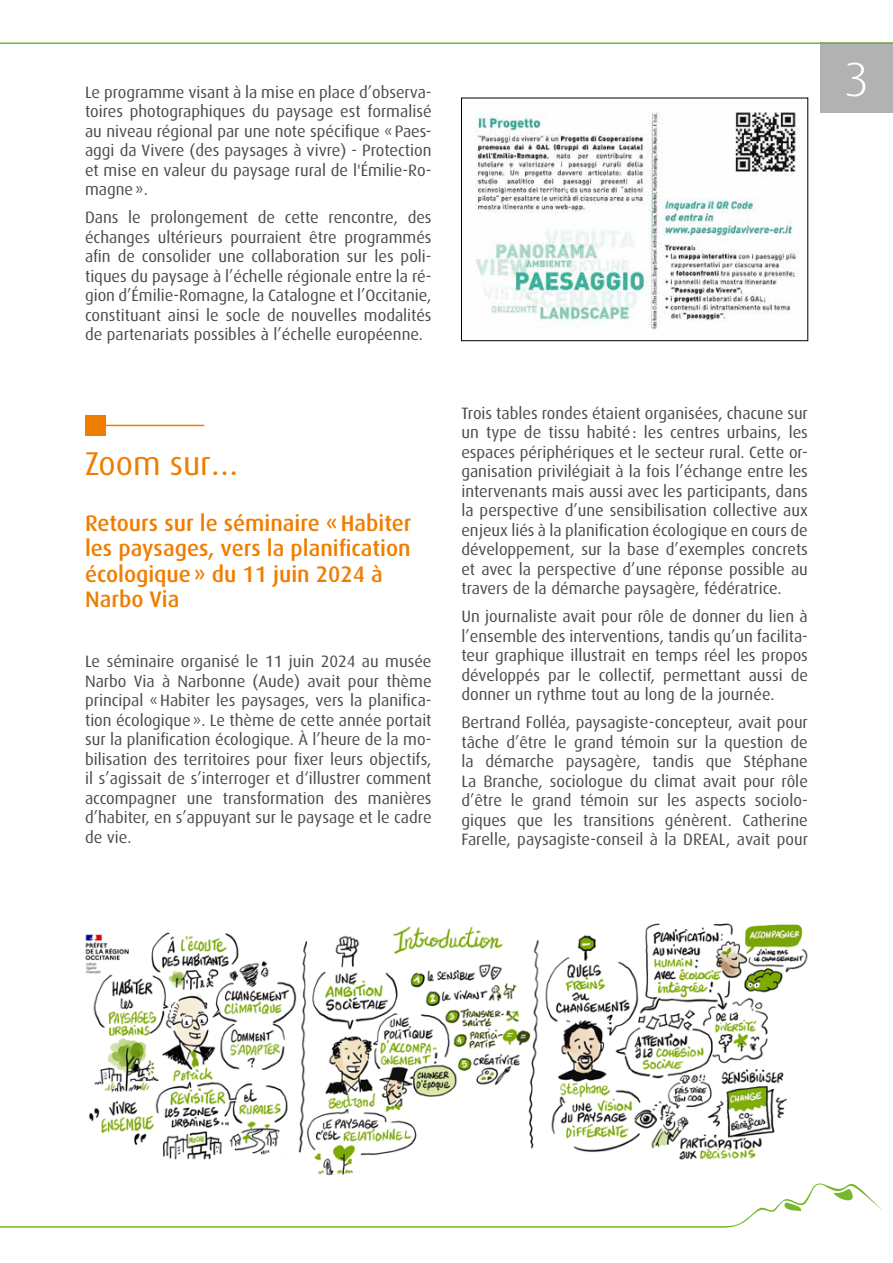
<style>
.page{position:relative;width:893px;height:1263px;background:#fff}
.page>*{position:absolute;margin:0;border:0;box-sizing:border-box;transform-origin:0 0}
.t1{font:300 48px "Dax OT";color:#fff;scale:1.05 1}
.t2{font:33px "Dax OT";color:#ef7d00}
.t3{font:500 22.5px/25.5px "Dax OT";color:#ef7d00}
.t4{font:16.5px/19.5px "Dax OT";color:#4a4a49;text-align:justify}
</style>
<div class="page">
<div style="left:821px;top:42px;width:72px;height:71px;background:#b3b2b2"></div>
<hr style="left:0;top:42px;width:893px;height:2px;background:#76b82a">
<svg style="left:0;top:1183px;width:882px;height:45px"></svg>
<img style="left:475px;top:112px;width:325px;height:218px">
<div style="left:461px;top:98px;width:347px;height:243px;border:1px solid #000"></div>
<div style="left:85px;top:415px;width:21px;height:21px;background:#ef7d00"></div>
<hr style="left:95px;top:425px;width:109px;height:1px;background:#ef7d00">
<img style="left:85px;top:923px;width:723px;height:253px">
<p class="t4" style="left:85px;top:82px;width:348px">Le programme visant à la mise en place d’observa-</p>
<p class="t4" style="left:85px;top:102px;width:348px">toires photographiques du paysage est formalisé au niveau régional par une note spécifique «Paes&shy;aggi da Vivere (des paysages à vivre) - Protection et mise en valeur du paysage rural de l'Émilie-Ro&shy;magne».</p>
<p class="t4" style="left:85px;top:208px;width:348px">Dans le prolongement de cette rencontre, des échanges ultérieurs pourraient être programmés afin de consolider une collaboration sur les poli&shy;tiques du paysage à l’échelle régionale entre la ré&shy;gion d’Émilie-Romagne, la Catalogne et l’Occitanie, constituant ainsi le socle de nouvelles modalités de partenariats possibles à l’échelle européenne.</p>
<h2 class="t2" style="left:85px;top:446px;width:155px">Zoom sur…</h2>
<h3 class="t3" style="left:85px;top:510px;width:328px">Retours sur le séminaire «Habiter les paysages, vers la planification écologique» du 11 juin 2024 à<br>Narbo Via</h3>
<p class="t4" style="left:85px;top:652px;width:348px">Le séminaire organisé le 11 juin 2024 au musée Narbo Via à Narbonne (Aude) avait pour thème principal «Habiter les paysages, vers la planifica&shy;tion écologique». Le thème de cette année portait sur la planification écologique. À l’heure de la mo&shy;bilisation des territoires pour fixer leurs objectifs, il s’agissait de s’interroger et d‘illustrer comment accompagner une transformation des manières d’habiter, en s’appuyant sur le paysage et le cadre de vie.</p>
<p class="t4" style="left:461px;top:403px;width:348px">Trois tables rondes étaient organisées, chacune sur un type de tissu habité: les centres urbains, les espaces périphériques et le secteur rural. Cette or&shy;ganisation privilégiait à la fois l’échange entre les intervenants mais aussi avec les participants, dans la perspective d’une sensibilisation collective aux enjeux liés à la planification écologique en cours de développement, sur la base d’exemples concrets et avec la perspective d’une réponse possible au travers de la démarche paysagère, fédératrice.</p>
<p class="t4" style="left:461px;top:607px;width:348px">Un journaliste avait pour rôle de donner du lien à l’ensemble des interventions, tandis qu’un facilita&shy;teur graphique illustrait en temps réel les propos développés par le collectif, permettant aussi de donner un rythme tout au long de la journée.</p>
<p class="t4" style="left:461px;top:713px;width:348px">Bertrand Folléa, paysagiste-concepteur, avait pour tâche d’être le grand témoin sur la question de la démarche paysagère, tandis que Stéphane La Branche, sociologue du climat avait pour rôle d’être le grand témoin sur les aspects sociolo&shy;giques que les transitions génèrent. Catherine Farelle, paysagiste-conseil à la DREAL, avait pour</p>
<h1 class="t1" style="left:844px;top:53px;width:26px">3</h1>
</div>
